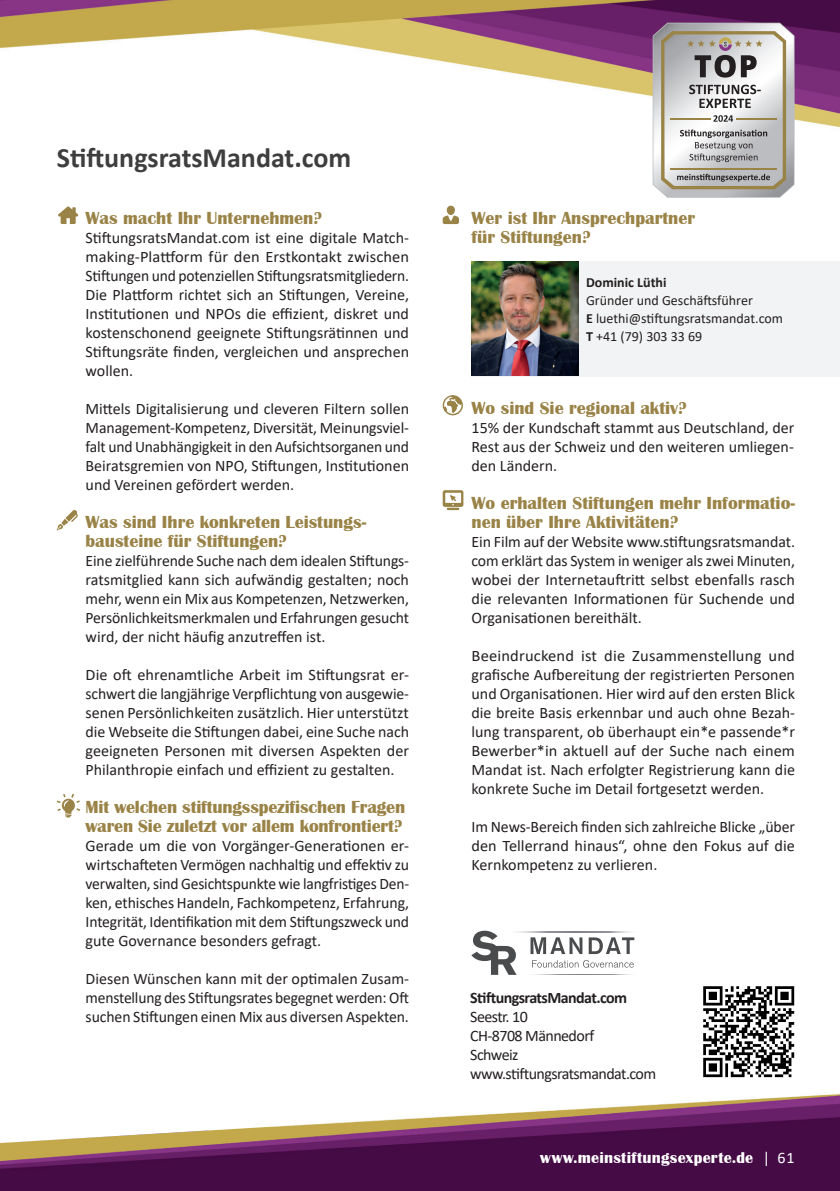
<style>
.page{position:relative;width:840px;height:1191px;background:#fff}
.page>*{position:absolute;margin:0;border:0;box-sizing:border-box;transform-origin:0 0}
.t1{font:700 28px "Calibri";color:#3e3e3f}
.t2{font:700 18px/19px "Britannic";color:#9a8347}
.t3{font:16px/19px "Calibri";color:#231f20;text-align:justify}
.t4{font:16px/19px "Calibri";letter-spacing:-.035em;color:#231f20}
.t5{font:700 16px "Britannic";letter-spacing:.015em;color:#fff}
.t6{font:700 16px "Calibri";letter-spacing:-.035em;color:#231f20}
.t7{font:14px/18px "Calibri";color:#231f20}
.t8{font:700 14px "Calibri";color:#231f20}
.s1{font-weight:700}
.s2{font-family:"Calibri";font-weight:400}
</style>
<div class="page">
<img style="left:0;top:0;width:839px;height:155px">
<img style="left:0;top:1094px;width:839px;height:97px">
<svg style="left:0;top:1094px;width:276px;height:49px"></svg>
<svg style="left:471px;top:930px;width:45px;height:45px"></svg>
<svg style="left:530px;top:937px;width:52px;height:17px"></svg>
<svg style="left:588px;top:937px;width:46px;height:17px"></svg>
<svg style="left:532px;top:960px;width:101px;height:7px"></svg>
<svg style="left:703px;top:986px;width:92px;height:92px"></svg>
<svg style="left:703px;top:986px;width:90px;height:91px"></svg>
<svg style="left:442px;top:215px;width:17px;height:9px"></svg>
<div style="left:446px;top:206px;width:9px;height:9px;background:#9a8347;border-radius:4px"></div>
<svg style="left:442px;top:395px;width:20px;height:20px"></svg>
<svg style="left:442px;top:490px;width:21px;height:20px"></svg>
<svg style="left:57px;top:793px;width:23px;height:24px"></svg>
<svg style="left:57px;top:510px;width:21px;height:20px"></svg>
<svg style="left:58px;top:206px;width:20px;height:18px"></svg>
<div style="left:471px;top:261px;width:368px;height:115px;background:#f2f3f4"></div>
<img style="left:471px;top:261px;width:107px;height:114px">
<svg style="left:651px;top:21px;width:143px;height:177px"></svg>
<h1 class="t1" style="left:57px;top:138px;width:296px">StiftungsratsMandat.com</h1>
<p class="t2" style="left:86px;top:209px;width:238px">Was macht Ihr Unternehmen?</p>
<p class="t3" style="left:86px;top:228px;width:325px">StiftungsratsMandat.com ist eine digitale Match&shy;making-Plattform für den Erstkontakt zwischen Stiftungen und potenziellen Stiftungsratsmitgliedern.<br>Die Plattform richtet sich an Stiftungen, Vereine, Institutionen und NPOs die effizient, diskret und kostenschonend geeignete Stiftungsrätinnen und Stiftungsräte finden, vergleichen und ansprechen wollen.</p>
<p class="t3" style="left:86px;top:399px;width:325px">Mittels Digitalisierung und cleveren Filtern sollen Management-Kompetenz, Diversität, Meinungsviel&shy;falt und Unabhängigkeit in den Aufsichtsorganen und Beiratsgremien von NPO, Stiftungen, Institutionen und Vereinen gefördert werden.</p>
<p class="t2" style="left:86px;top:513px;width:282px">Was sind Ihre konkreten Leistungs&shy;bausteine für Stiftungen?</p>
<p class="t3" style="left:86px;top:551px;width:325px">Eine zielführende Suche nach dem idealen Stiftungs&shy;ratsmitglied kann sich aufwändig gestalten; noch mehr, wenn ein Mix aus Kompetenzen, Netzwerken, Persönlichkeitsmerkmalen und Erfahrungen gesucht wird, der nicht häufig anzutreffen ist.</p>
<p class="t3" style="left:86px;top:665px;width:325px">Die oft ehrenamtliche Arbeit im Stiftungsrat er&shy;schwert die langjährige Verpflichtung von ausgewie&shy;senen Persönlichkeiten zusätzlich. Hier unterstützt die Webseite die Stiftungen dabei, eine Suche nach geeigneten Personen mit diversen Aspekten der Philanthropie einfach und effizient zu gestalten.</p>
<p class="t2" style="left:86px;top:798px;width:321px">Mit welchen stiftungsspezifischen Fragen waren Sie zuletzt vor allem konfrontiert?</p>
<p class="t3" style="left:86px;top:836px;width:325px">Gerade um die von Vorgänger-Generationen er&shy;wirtschafteten Vermögen nachhaltig und effektiv zu verwalten, sind Gesichtspunkte wie langfristiges Den&shy;ken, ethisches Handeln, Fachkompetenz, Erfahrung, Integrität, Identifikation mit dem Stiftungszweck und gute Governance besonders gefragt.</p>
<p class="t3" style="left:86px;top:969px;width:325px">Diesen Wünschen kann mit der optimalen Zusam&shy;menstellung des Stiftungsrates begegnet werden: Oft suchen Stiftungen einen Mix aus diversen Aspekten.</p>
<p class="t2" style="left:471px;top:209px;width:225px">Wer ist Ihr Ansprechpartner für Stiftungen?</p>
<p class="t8" style="left:585px;top:272px;width:82px">Dominic Lüthi</p>
<p class="t7" style="left:585px;top:291px;width:198px">Gründer und Geschäftsführer<br><span class="s1">E</span> luethi@stiftungsratsmandat.com<br><span class="s1">T</span> +41 (79) 303 33 69</p>
<p class="t2" style="left:471px;top:399px;width:216px">Wo sind Sie regional aktiv?</p>
<p class="t3" style="left:471px;top:418px;width:324px">15% der Kundschaft stammt aus Deutschland, der Rest aus der Schweiz und den weiteren umliegen&shy;den Ländern.</p>
<p class="t2" style="left:471px;top:494px;width:325px">Wo erhalten Stiftungen mehr Informatio&shy;nen über Ihre Aktivitäten?</p>
<p class="t3" style="left:471px;top:532px;width:325px">Ein Film auf der Website www.stiftungsratsmandat. com erklärt das System in weniger als zwei Minuten, wobei der Internetauftritt selbst ebenfalls rasch die relevanten Informationen für Suchende und Organisationen bereithält.</p>
<p class="t3" style="left:471px;top:646px;width:325px">Beeindruckend ist die Zusammenstellung und grafische Aufbereitung der registrierten Personen und Organisationen. Hier wird auf den ersten Blick die breite Basis erkennbar und auch ohne Bezah&shy;lung transparent, ob überhaupt ein*e passende*r Bewerber*in aktuell auf der Suche nach einem Mandat ist. Nach erfolgter Registrierung kann die konkrete Suche im Detail fortgesetzt werden.</p>
<p class="t3" style="left:471px;top:817px;width:325px">Im News-Bereich finden sich zahlreiche Blicke „über den Tellerrand hinaus“, ohne den Fokus auf die Kernkompetenz zu verlieren.</p>
<p class="t6" style="left:470px;top:986px;width:158px">StiftungsratsMandat.com</p>
<p class="t4" style="left:470px;top:1007px;width:187px">Seestr. 10<br>CH-8708 Männedorf<br>Schweiz www.stiftungsratsmandat.com</p>
<p class="t5" style="left:540px;top:1149px;width:255px">www.meinstiftungsexperte.de <span class="s2">| 61</span></p>
</div>
